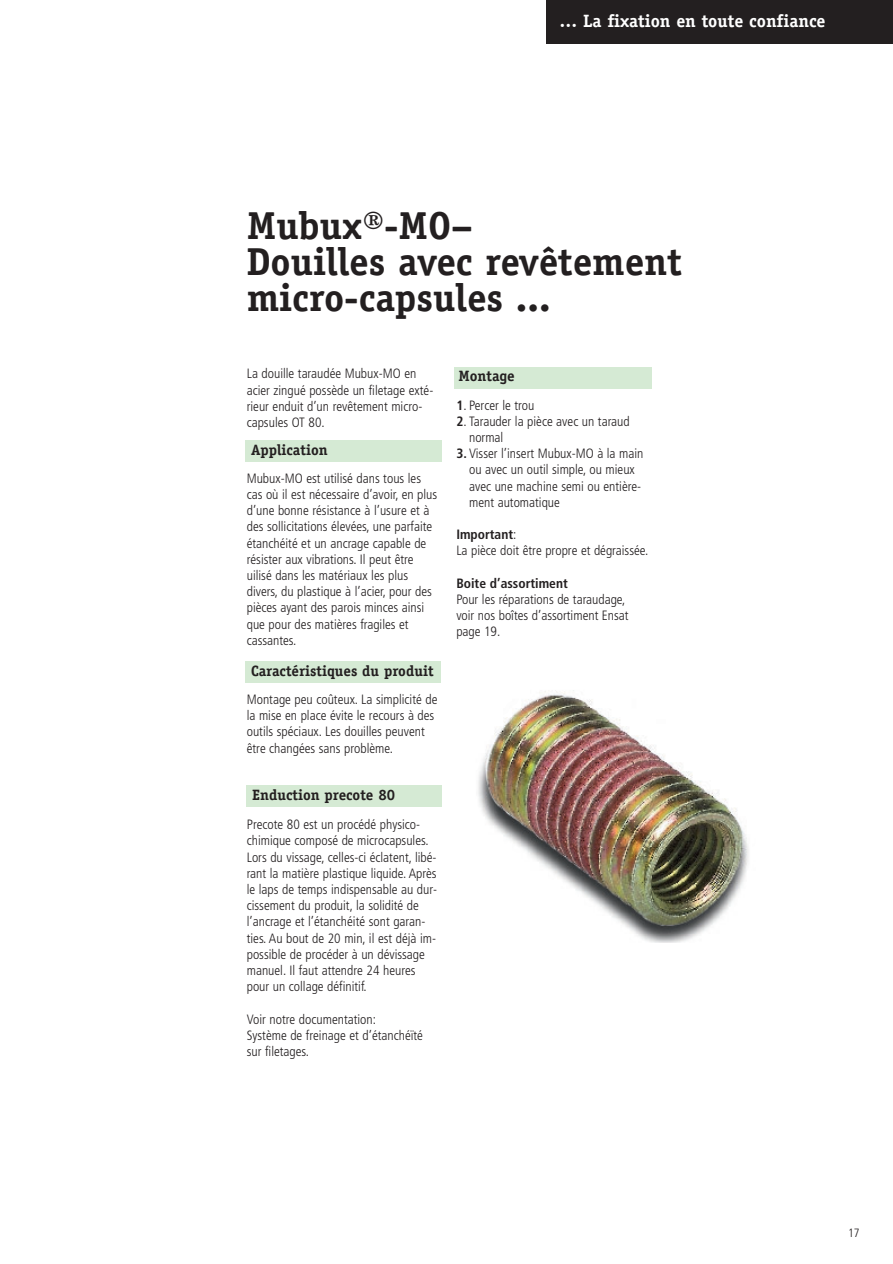
<style>
.page{position:relative;width:893px;height:1264px;background:#fff}
.page>*{position:absolute;margin:0;border:0;box-sizing:border-box;transform-origin:0 0}
.t1{font:700 39px/36px "Officina Serif";color:#231f20}
.t2{font:700 17.85px "Officina Serif";color:#fff}
.t3{font:700 15px "Officina Serif";color:#231f20}
.t4{font:300 condensed 13.5px/16.2px "Frutiger";color:#231f20}
.t5{font:700 condensed 13.5px "Frutiger";color:#231f20}
.t6{font:300 condensed 12px "Frutiger";color:#231f20}
.s1{font-weight:700}
</style>
<div class="page">
<div style="left:546px;top:0;width:346px;height:44px;background:#231f20"></div>
<img style="left:478px;top:690px;width:271px;height:253px">
<div style="left:245px;top:440px;width:197px;height:21px;background:#d5ead4"></div>
<div style="left:245px;top:661px;width:196px;height:21px;background:#d5ead4"></div>
<div style="left:455px;top:367px;width:196px;height:21px;background:#d5ead4"></div>
<div style="left:246px;top:785px;width:196px;height:21px;background:#d5ead4"></div>
<h2 class="t2" style="left:559px;top:14px;width:268px">… La fixation en toute confiance</h2>
<h1 class="t1" style="left:247px;top:211px;width:436px">Mubux®-MO–<br>Douilles avec revêtement micro-capsules ...</h1>
<p class="t4" style="left:247px;top:367px;width:188px">La douille taraudée Mubux-MO en acier zingué possède un filetage exté&shy;rieur enduit d’un revêtement micro&shy;capsules OT 80.</p>
<p class="t3" style="left:251px;top:444px;width:78px">Application</p>
<p class="t4" style="left:247px;top:471px;width:192px">Mubux-MO est utilisé dans tous les cas où il est nécessaire d’avoir, en plus d’une bonne résistance à l’usure et à des sollicitations élevées, une parfaite étanchéité et un ancrage capable de résister aux vibrations. Il peut être uilisé dans les matériaux les plus divers, du plastique à l’acier, pour des pièces ayant des parois minces ainsi que pour des matières fragiles et cassantes.</p>
<p class="t3" style="left:251px;top:665px;width:184px">Caractéristiques du produit</p>
<p class="t4" style="left:247px;top:692px;width:192px">Montage peu coûteux. La simplicité de la mise en place évite le recours à des outils spéciaux. Les douilles peuvent être changées sans problème.</p>
<p class="t3" style="left:252px;top:789px;width:144px">Enduction precote 80</p>
<p class="t4" style="left:247px;top:817px;width:192px">Precote 80 est un procédé physico&shy;chimique composé de microcapsules.<br>Lors du vissage, celles-ci éclatent, libé&shy;rant la matière plastique liquide. Après le laps de temps indispensable au dur&shy;cissement du produit, la solidité de l’ancrage et l’étanchéité sont garan&shy;ties. Au bout de 20 min, il est déjà im&shy;possible de procéder à un dévissage manuel. Il faut attendre 24 heures pour un collage définitif.</p>
<p class="t4" style="left:247px;top:1011px;width:178px">Voir notre documentation:<br>Système de freinage et d’étanchéïté sur filetages.</p>
<p class="t3" style="left:458px;top:370px;width:58px">Montage</p>
<p class="t4" style="left:456px;top:398px;width:80px"><span class="s1">1</span>. Percer le trou</p>
<p class="t4" style="left:469px;top:414px;width:162px;text-indent:-13px"><span class="s1">2</span>. Tarauder la pièce avec un taraud normal</p>
<p class="t4" style="left:469px;top:446px;width:176px;text-indent:-13px"><span class="s1">3.</span> Visser l’insert Mubux-MO à la main ou avec un outil simple, ou mieux avec une machine semi ou entière&shy;ment automatique</p>
<p class="t4" style="left:456px;top:527px;width:193px"><span class="s1">Important</span>:<br>La pièce doit être propre et dégraissée.</p>
<p class="t5" style="left:456px;top:577px;width:113px">Boite d’assortiment</p>
<p class="t4" style="left:456px;top:592px;width:174px">Pour les réparations de taraudage, voir nos boîtes d’assortiment Ensat page 19.</p>
<p class="t6" style="left:848px;top:1227px;width:13px">17</p>
</div>
